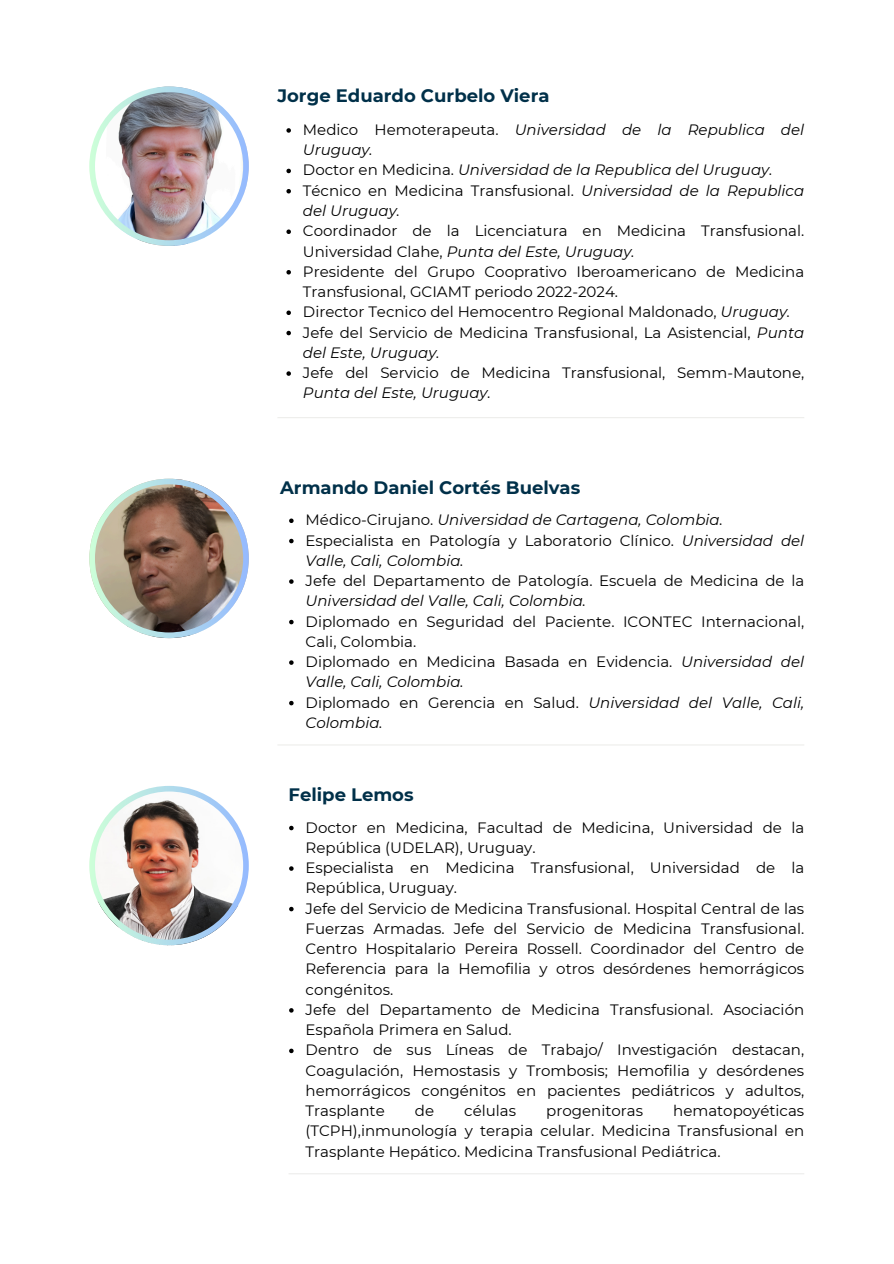
<style>
.page{position:relative;width:894px;height:1264px;background:#fff}
.page>*{position:absolute;margin:0;border:0;box-sizing:border-box;transform-origin:0 0}
.t1{font:700 18px "Montserrat";color:#003049}
.t2{font:15px/20.2px "Montserrat";color:#000}
.t3{font:italic 15px/20.2px "Montserrat";color:#000}
.s1{font-style:normal}
.s2{font-style:italic}
</style>
<div class="page">
<img style="left:89px;top:86px;width:160px;height:160px">
<svg style="left:286px;top:128px;width:5px;height:5px"></svg>
<svg style="left:286px;top:169px;width:5px;height:4px"></svg>
<svg style="left:286px;top:189px;width:5px;height:4px"></svg>
<svg style="left:286px;top:229px;width:5px;height:5px"></svg>
<svg style="left:286px;top:270px;width:5px;height:4px"></svg>
<svg style="left:286px;top:310px;width:5px;height:5px"></svg>
<svg style="left:286px;top:331px;width:5px;height:4px"></svg>
<svg style="left:286px;top:371px;width:5px;height:5px"></svg>
<hr style="left:277px;top:417px;width:527px;height:1px;background:#ededeb">
<img style="left:89px;top:478px;width:160px;height:160px">
<hr style="left:277px;top:744px;width:527px;height:1px;background:#ededeb">
<svg style="left:289px;top:518px;width:4px;height:5px"></svg>
<svg style="left:289px;top:539px;width:4px;height:4px"></svg>
<svg style="left:289px;top:579px;width:4px;height:5px"></svg>
<svg style="left:289px;top:620px;width:4px;height:4px"></svg>
<svg style="left:289px;top:660px;width:4px;height:5px"></svg>
<svg style="left:289px;top:701px;width:4px;height:4px"></svg>
<img style="left:89px;top:786px;width:160px;height:159px">
<hr style="left:288px;top:1173px;width:516px;height:1px;background:#ededeb">
<svg style="left:289px;top:825px;width:4px;height:5px"></svg>
<svg style="left:289px;top:866px;width:4px;height:4px"></svg>
<svg style="left:289px;top:906px;width:4px;height:5px"></svg>
<svg style="left:289px;top:1008px;width:4px;height:4px"></svg>
<svg style="left:289px;top:1048px;width:4px;height:5px"></svg>
<h1 class="t1" style="left:277px;top:84px;width:273px">Jorge Eduardo Curbelo Viera</h1>
<p class="t3" style="left:303px;top:119px;width:502px"><span class="s1">Medico Hemoterapeuta.</span> Universidad de la Republica del<br>Uruguay.</p>
<p class="t3" style="left:303px;top:160px;width:471px"><span class="s1">Doctor en Medicina.</span> Universidad de la Republica del Uruguay.</p>
<p class="t3" style="left:303px;top:180px;width:502px"><span class="s1">Técnico en Medicina Transfusional.</span> Universidad de la Republica del Uruguay.</p>
<p class="t2" style="left:303px;top:221px;width:502px">Coordinador de la Licenciatura en Medicina Transfusional.<br>Universidad Clahe, <span class="s2">Punta del Este, Uruguay.</span></p>
<p class="t2" style="left:303px;top:261px;width:502px">Presidente del Grupo Cooprativo Iberoamericano de Medicina<br>Transfusional, GCIAMT periodo 2022-2024.</p>
<p class="t2" style="left:303px;top:302px;width:489px">Director Tecnico del Hemocentro Regional Maldonado, <span class="s2">Uruguay.</span></p>
<p class="t2" style="left:303px;top:322px;width:502px">Jefe del Servicio de Medicina Transfusional, La Asistencial, <span class="s2">Punta del Este, Uruguay.</span></p>
<p class="t2" style="left:303px;top:362px;width:502px">Jefe del Servicio de Medicina Transfusional, Semm-Mautone,<br><span class="s2">Punta del Este, Uruguay.</span></p>
<p class="t1" style="left:280px;top:476px;width:301px">Armando Daniel Cortés Buelvas</p>
<h1 class="t3" style="left:305px;top:510px;width:418px"><span class="s1">Médico-Cirujano.</span> Universidad de Cartagena, Colombia.</h1>
<p class="t2" style="left:305px;top:530px;width:500px">Especialista en Patología y Laboratorio Clínico. <span class="s2">Universidad del<br>Valle, Cali, Colombia.</span></p>
<p class="t2" style="left:305px;top:570px;width:500px">Jefe del Departamento de Patología. Escuela de Medicina de la<br><span class="s2">Universidad del Valle, Cali, Colombia.</span></p>
<p class="t2" style="left:305px;top:611px;width:500px">Diplomado en Seguridad del Paciente. ICONTEC Internacional,<br>Cali, Colombia.</p>
<p class="t2" style="left:305px;top:651px;width:500px">Diplomado en Medicina Basada en Evidencia. <span class="s2">Universidad del<br>Valle, Cali, Colombia.</span></p>
<p class="t3" style="left:305px;top:692px;width:500px"><span class="s1">Diplomado en Gerencia en Salud.</span> Universidad del Valle, Cali,<br>Colombia.</p>
<p class="t1" style="left:288px;top:783px;width:127px">Felipe Lemos</p>
<p class="t2" style="left:305px;top:817px;width:500px">Doctor en Medicina, Facultad de Medicina, Universidad de la<br>República (UDELAR), Uruguay.</p>
<h1 class="t2" style="left:305px;top:857px;width:500px">Especialista en Medicina Transfusional, Universidad de la<br>República, Uruguay.</h1>
<p class="t2" style="left:305px;top:898px;width:500px;text-align:justify">Jefe del Servicio de Medicina Transfusional. Hospital Central de las Fuerzas Armadas. Jefe del Servicio de Medicina Transfusional.<br>Centro Hospitalario Pereira Rossell. Coordinador del Centro de Referencia para la Hemofilia y otros desórdenes hemorrágicos congénitos.</p>
<p class="t2" style="left:305px;top:999px;width:500px">Jefe del Departamento de Medicina Transfusional. Asociación<br>Española Primera en Salud.</p>
<p class="t2" style="left:305px;top:1039px;width:500px;text-align:justify">Dentro de sus Líneas de Trabajo/ Investigación destacan, Coagulación, Hemostasis y Trombosis; Hemofilia y desórdenes hemorrágicos congénitos en pacientes pediátricos y adultos, Trasplante</p>
<p class="t2" style="left:305px;top:1100px;width:500px;text-align:justify;text-indent:367px">hematopoyéticas (TCPH),inmunología y terapia celular. Medicina Transfusional en Trasplante Hepático. Medicina Transfusional Pediátrica.</p>
<p class="t2" style="left:415px;top:1100px;width:21px">de</p>
<p class="t2" style="left:464px;top:1100px;width:53px">células</p>
<p class="t2" style="left:546px;top:1100px;width:98px">progenitoras</p>
</div>
